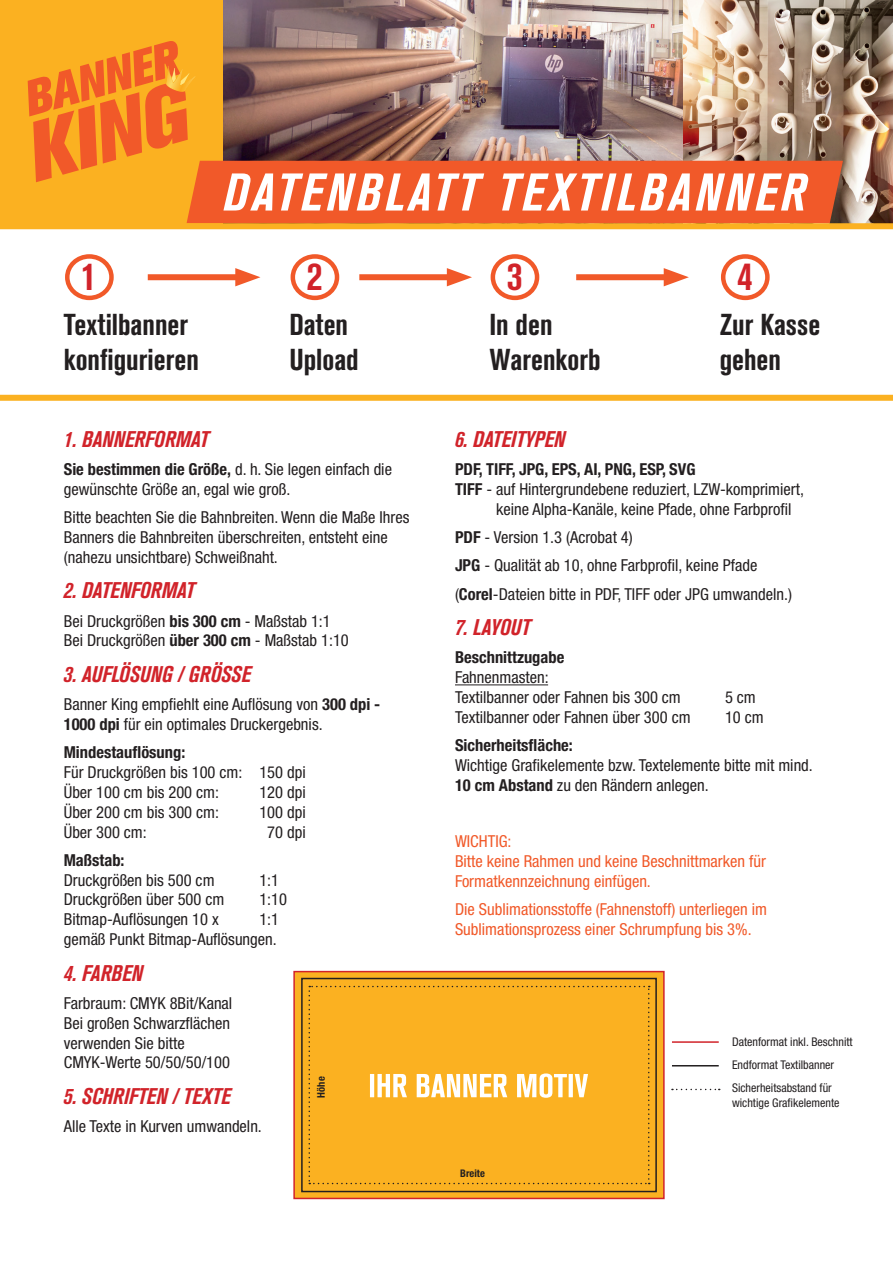
<style>
.page{position:relative;width:893px;height:1263px;background:#fff}
.page>*{position:absolute;margin:0;border:0;box-sizing:border-box;transform-origin:0 0}
.t1{font:italic 700 condensed 52.5px "Akzidenz Grotesk BQ";letter-spacing:.07em;color:#fff}
.t2{font:700 condensed 39.45px "Akzidenz Grotesk BQ";color:#d1232a}
.t3{font:700 condensed 30px/34.5px "Akzidenz Grotesk BQ";color:#231f20}
.t4{font:italic 700 condensed 22.5px "Akzidenz Grotesk BQ";color:#d1232a}
.t5{font:condensed 16.5px/19.8px "Helvetica Neue LT Std";color:#231f20}
.t6{font:condensed 16.5px/19.8px "Helvetica Neue LT Std";color:#f15929}
.t7{font:700 condensed 16.5px "Helvetica Neue LT Std";color:#231f20}
.t8{font:condensed 12px/14.4px "Helvetica Neue LT Std";color:#231f20}
.t9{font:700 condensed 10.5px "Helvetica Neue LT Std";color:#231f20}
.s1{font-weight:700}
</style>
<div class="page">
<div style="left:0;top:0;width:223px;height:223px;background:#fbb121"></div>
<img style="left:223px;top:0;width:670px;height:223px">
<img style="left:28px;top:41px;width:815px;height:182px">
<svg style="left:0;top:223px;width:893px;height:178px"></svg>
<hr style="left:455px;top:684px;width:93px;height:1px;background:#231f20">
<div style="left:293px;top:971px;width:372px;height:228px;background:#fbb121;border:2px solid #d1232a"></div>
<div style="left:301px;top:978px;width:356px;height:214px;border:2px solid #231f20"></div>
<svg style="left:309px;top:986px;width:341px;height:198px"></svg>
<hr style="left:672px;top:1041px;width:47px;height:2px;background:#d1232a">
<hr style="left:672px;top:1065px;width:47px;height:1px;background:#231f20">
<svg style="left:672px;top:1089px;width:48px;height:1px"></svg>
<p class="t2" style="left:81px;top:253px;width:17px">1</p>
<p class="t3" style="left:64px;top:308px;width:137px">Textilbanner konfigurieren</p>
<p class="t1" style="left:223px;top:162px;width:584px">DATENBLATT TEXTILBANNER</p>
<p class="t2" style="left:307px;top:253px;width:17px">2</p>
<p class="t3" style="left:289px;top:308px;width:60px">Daten</p>
<p class="t3" style="left:289px;top:342px;width:71px">Upload</p>
<p class="t2" style="left:507px;top:253px;width:17px">3</p>
<p class="t3" style="left:489px;top:308px;width:113px">In den<br>Warenkorb</p>
<p class="t2" style="left:737px;top:253px;width:17px">4</p>
<p class="t3" style="left:720px;top:308px;width:102px">Zur Kasse gehen</p>
<p class="t4" style="left:64px;top:426px;width:147px">1. BANNERFORMAT</p>
<p class="t5" style="left:64px;top:459px;width:330px"><span class="s1">Sie bestimmen die Größe,</span> d. h. Sie legen einfach die gewünschte Größe an, egal wie groß.</p>
<p class="t5" style="left:64px;top:507px;width:347px">Bitte beachten Sie die Bahnbreiten. Wenn die Maße Ihres<br>Banners die Bahnbreiten überschreiten, entsteht eine (nahezu unsichtbare) Schweißnaht.</p>
<p class="t4" style="left:64px;top:578px;width:133px">2. DATENFORMAT</p>
<p class="t5" style="left:64px;top:611px;width:287px">Bei Druckgrößen <span class="s1">bis 300 cm</span> - Maßstab 1:1<br>Bei Druckgrößen <span class="s1">über 300 cm</span> - Maßstab 1:10</p>
<p class="t4" style="left:64px;top:661px;width:189px">3. AUFLÖSUNG / GRÖSSE</p>
<p class="t5" style="left:64px;top:694px;width:318px">Banner King empfiehlt eine Auflösung von <span class="s1">300 dpi -<br>1000 dpi</span> für ein optimales Druckergebnis.</p>
<p class="t5" style="left:64px;top:742px;width:243px"><span class="s1">Mindestauflösung:<br></span>Für Druckgrößen bis 100 cm: 150 dpi<br>Über 100 cm bis 200 cm:</p>
<p class="t5" style="left:259px;top:782px;width:48px">120 dpi</p>
<p class="t5" style="left:64px;top:802px;width:157px">Über 200 cm bis 300 cm:</p>
<p class="t5" style="left:259px;top:802px;width:48px">100 dpi</p>
<p class="t5" style="left:64px;top:822px;width:84px">Über 300 cm:</p>
<p class="t5" style="left:267px;top:822px;width:40px">70 dpi</p>
<p class="t5" style="left:64px;top:850px;width:152px"><span class="s1">Maßstab:<br></span>Druckgrößen bis 500 cm</p>
<p class="t5" style="left:259px;top:870px;width:21px">1:1</p>
<p class="t5" style="left:64px;top:890px;width:162px">Druckgrößen über 500 cm</p>
<p class="t5" style="left:259px;top:890px;width:29px">1:10</p>
<p class="t5" style="left:64px;top:909px;width:156px">Bitmap-Auflösungen 10 x</p>
<p class="t5" style="left:64px;top:909px;width:217px;text-align:right">1:1<br>gemäß Punkt Bitmap-Auflösungen.</p>
<p class="t4" style="left:64px;top:960px;width:81px">4. FARBEN</p>
<p class="t5" style="left:64px;top:993px;width:170px">Farbraum: CMYK 8Bit/Kanal<br>Bei großen Schwarzflächen verwenden Sie bitte<br>CMYK-Werte 50/50/50/100</p>
<p class="t4" style="left:64px;top:1083px;width:169px">5. SCHRIFTEN / TEXTE</p>
<p class="t5" style="left:64px;top:1116px;width:200px">Alle Texte in Kurven umwandeln.</p>
<p class="t9" style="left:315px;top:1097px;width:22px;rotate:-90deg">Höhe</p>
<p class="t4" style="left:455px;top:426px;width:112px">6. DATEITYPEN</p>
<p class="t7" style="left:455px;top:459px;width:242px">PDF, TIFF, JPG, EPS, AI, PNG, ESP, SVG</p>
<p class="t5" style="left:455px;top:479px;width:351px"><span class="s1">TIFF</span> - auf Hintergrundebene reduziert, LZW-komprimiert,</p>
<p class="t5" style="left:496px;top:499px;width:297px">keine Alpha-Kanäle, keine Pfade, ohne Farbprofil</p>
<p class="t5" style="left:455px;top:527px;width:179px"><span class="s1">PDF</span> - Version 1.3 (Acrobat 4)</p>
<p class="t5" style="left:455px;top:555px;width:304px"><span class="s1">JPG</span> - Qualität ab 10, ohne Farbprofil, keine Pfade</p>
<p class="t5" style="left:455px;top:584px;width:338px">(<span class="s1">Corel</span>-Dateien bitte in PDF, TIFF oder JPG umwandeln.)</p>
<p class="t4" style="left:455px;top:614px;width:77px">7. LAYOUT</p>
<p class="t5" style="left:455px;top:648px;width:227px"><span class="s1">Beschnittzugabe<br></span>Fahnenmasten:<br>Textilbanner oder Fahnen bis 300 cm</p>
<p class="t5" style="left:725px;top:687px;width:32px">5 cm</p>
<p class="t5" style="left:455px;top:707px;width:237px">Textilbanner oder Fahnen über 300 cm</p>
<p class="t5" style="left:725px;top:707px;width:40px">10 cm</p>
<p class="t5" style="left:455px;top:735px;width:359px"><span class="s1">Sicherheitsfläche:<br></span>Wichtige Grafikelemente bzw. Textelemente bitte mit mind.<br><span class="s1">10 cm Abstand</span> zu den Rändern anlegen.</p>
<p class="t6" style="left:455px;top:831px;width:312px">WICHTIG:<br>Bitte keine Rahmen und keine Beschnittmarken für<br>Formatkennzeichnung einfügen.</p>
<p class="t6" style="left:455px;top:899px;width:313px">Die Sublimationsstoffe (Fahnenstoff) unterliegen im<br>Sublimationsprozess einer Schrumpfung bis 3%.</p>
<p class="t9" style="left:460px;top:1167px;width:26px">Breite</p>
<p class="t8" style="left:732px;top:1035px;width:122px">Datenformat inkl. Beschnitt</p>
<p class="t8" style="left:732px;top:1058px;width:104px">Endformat Textilbanner</p>
<p class="t8" style="left:732px;top:1081px;width:109px">Sicherheitsabstand für wichtige Grafikelemente</p>
</div>
